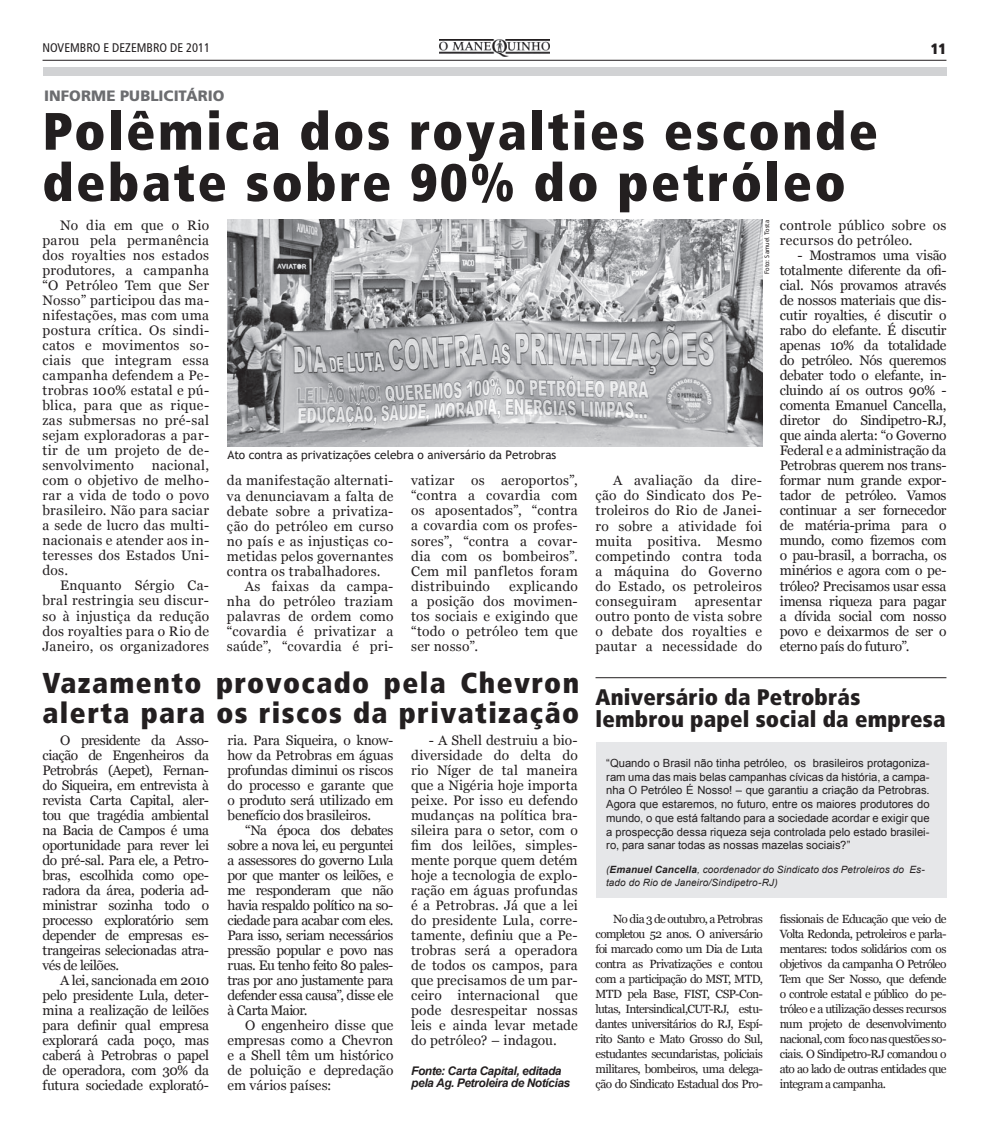
<style>
.page{position:relative;width:989px;height:1131px;background:#fff}
.page>*{position:absolute;margin:0;border:0;box-sizing:border-box;transform-origin:0 0}
.t1{font:900 condensed 52.5px/51.2px "Frutiger";letter-spacing:.05em;color:#231f20}
.t2{font:900 condensed 28.75px/30px "Frutiger";letter-spacing:.05em;color:#231f20}
.t3{font:900 condensed 22.5px/22.5px "Frutiger";letter-spacing:.01em;color:#231f20}
.t4{font:900 15px "Frutiger";color:#6c6d70}
.t5{font:900 condensed 15px "Frutiger";color:#231f20}
.t6{font:13.75px/15px "Georgia";letter-spacing:.01em;color:#231f20;text-align:justify}
.t7{font:13.75px "Georgia";letter-spacing:.03em;color:#231f20}
.t8{font:13.75px "Georgia";letter-spacing:.035em;color:#231f20}
.t9{font:condensed 12.5px "Frutiger";color:#231f20}
.t10{font:11.88px/15px "Georgia";letter-spacing:-.05em;color:#231f20;text-align:justify}
.t11{font:11.88px "Trebuchet MS";letter-spacing:-.005em;color:#231f20}
.t12{font:italic 700 11.88px/11.9px "Arial";letter-spacing:-.03em;color:#231f20}
.t13{font:11.25px/13.8px "Arial";letter-spacing:-.005em;color:#231f20;text-align:justify}
.t14{font:italic 10px/12.5px "Arial";letter-spacing:.01em;color:#231f20}
.t15{font:6.25px "Trebuchet MS";letter-spacing:.01em;color:#231f20}
.s1{font-weight:700}
</style>
<div class="page">
<hr style="left:43px;top:60px;width:903px;height:1px;background:#231f20">
<img style="left:440px;top:39px;width:109px;height:18px">
<div style="left:43px;top:67px;width:903px;height:9px;background:#d1d2d4"></div>
<img style="left:227px;top:220px;width:536px;height:226px">
<div style="left:595px;top:742px;width:351px;height:155px;background:#e6e7e9"></div>
<hr style="left:595px;top:677px;width:351px;height:1px;background:#231f20">
<p class="t9" style="left:43px;top:40px;width:169px">NOVEMBRO E DEZEMBRO DE 2011</p>
<p class="t5" style="left:930px;top:40px;width:17px">11</p>
<p class="t4" style="left:44px;top:86px;width:182px">INFORME PUBLICITÁRIO</p>
<h1 class="t1" style="left:43px;top:105px;width:837px">Polêmica dos royalties esconde debate sobre 90% do petróleo</h1>
<p class="t6" style="left:43px;top:218px;width:168px;text-indent:18px">No dia em que o Rio parou pela permanência dos royalties nos estados produtores, a campanha “O Petróleo Tem que Ser Nosso” participou das ma&shy;nifestações, mas com uma postura crítica. Os sindi&shy;catos e movimentos so&shy;ciais que integram essa campanha defendem a Pe&shy;trobras 100% estatal e pú&shy;blica, para que as rique&shy;zas submersas no pré-sal sejam exploradoras a par&shy;tir de um projeto de de&shy;senvolvimento</p>
<p class="t6" style="left:780px;top:218px;width:168px">controle público sobre os recursos do petróleo.</p>
<p class="t6" style="left:780px;top:248px;width:168px;text-indent:18px">- Mostramos uma visão totalmente diferente da ofi&shy;cial. Nós provamos através de nossos materiais que dis&shy;cutir royalties, é discutir o rabo do elefante. É discutir apenas 10% da totalidade do petróleo. Nós queremos debater todo o elefante, in&shy;cluindo aí os outros 90% - comenta Emanuel Cancella, diretor do Sindipetro-RJ, que ainda alerta: “o Governo Federal e a administração da Petrobras querem nos trans&shy;formar num grande expor&shy;tador de petróleo. Vamos continuar a ser fornecedor de matéria-prima para o mundo, como fizemos com o pau-brasil, a borracha, os minérios e agora com o pe&shy;tróleo? Precisamos usar essa imensa riqueza para pagar a dívida social com nosso povo e deixarmos de ser o eterno país do futuro”.</p>
<p class="t15" style="left:763px;top:274px;width:56px;rotate:-90deg">Foto: Samuel Tosta</p>
<p class="t11" style="left:227px;top:448px;width:330px">Ato contra as privatizações celebra o aniversário da Petrobras</p>
<p class="t6" style="left:43px;top:458px;width:168px;text-indent:109px">nacional, com o objetivo de melho&shy;rar a vida de todo o povo brasileiro. Não para saciar a sede de lucro das multi&shy;nacionais e atender aos in&shy;teresses dos Estados Uni&shy;dos.</p>
<p class="t6" style="left:43px;top:578px;width:168px;text-indent:18px">Enquanto Sérgio Ca&shy;bral restringia seu discur&shy;so à injustiça da redução dos royalties para o Rio de Janeiro, os organizadores</p>
<p class="t6" style="left:595px;top:473px;width:168px;text-indent:18px">A avaliação da dire&shy;ção do Sindicato dos Pe&shy;troleiros do Rio de Janei&shy;ro sobre a atividade foi muita positiva. Mesmo competindo contra toda a máquina do Governo do Estado, os petroleiros conseguiram</p>
<p class="t6" style="left:227px;top:473px;width:168px">da manifestação alternati-</p>
<p class="t6" style="left:227px;top:488px;width:168px">va denunciavam a falta de</p>
<p class="t6" style="left:227px;top:503px;width:168px">debate sobre a privatiza-</p>
<p class="t6" style="left:227px;top:518px;width:168px">ção do petróleo em curso</p>
<p class="t7" style="left:227px;top:533px;width:168px">no país e as injustiças co-</p>
<p class="t6" style="left:227px;top:548px;width:168px">metidas pelos governantes</p>
<p class="t6" style="left:227px;top:563px;width:155px">contra os trabalhadores.</p>
<p class="t8" style="left:245px;top:578px;width:150px">As faixas da campa-</p>
<p class="t6" style="left:227px;top:593px;width:168px">nha do petróleo traziam</p>
<p class="t6" style="left:227px;top:608px;width:168px">palavras de ordem como</p>
<p class="t6" style="left:227px;top:623px;width:168px">“covardia é privatizar a</p>
<p class="t6" style="left:227px;top:638px;width:168px">saúde”, “covardia é pri-</p>
<p class="t6" style="left:411px;top:473px;width:168px">vatizar os aeroportos”, “contra a covardia com os aposentados”, “contra a covardia com os profes&shy;sores”, “contra a covar&shy;dia com os bombeiros”.<br>Cem mil panfletos foram distribuindo</p>
<p class="t6" style="left:411px;top:578px;width:168px;text-indent:98px">explicando a posição dos movimen&shy;tos sociais e exigindo que “todo o petróleo tem que ser nosso”.</p>
<p class="t6" style="left:595px;top:593px;width:168px;text-indent:99px">apresentar outro ponto de vista sobre o debate dos royalties e pautar a necessidade do</p>
<h2 class="t2" style="left:43px;top:667px;width:538px">Vazamento provocado pela Chevron alerta para os riscos da privatização</h2>
<p class="t6" style="left:43px;top:732px;width:168px;text-indent:18px">O presidente da Asso&shy;ciação de Engenheiros da Petrobrás (Aepet), Fernan&shy;do Siqueira, em entrevista à revista Carta Capital, aler&shy;tou que tragédia ambiental na Bacia de Campos é uma oportunidade para rever lei do pré-sal. Para ele, a Petro&shy;bras, escolhida como ope&shy;radora da área, poderia ad&shy;ministrar sozinha todo o processo exploratório sem depender de empresas es&shy;trangeiras selecionadas atra&shy;vés de leilões.</p>
<p class="t6" style="left:43px;top:972px;width:168px;text-indent:18px">A lei, sancionada em 2010 pelo presidente Lula, deter&shy;mina a realização de leilões para definir qual empresa explorará cada poço, mas caberá à Petrobras o papel de operadora, com 30% da futura sociedade explorató-</p>
<p class="t6" style="left:227px;top:732px;width:167px">ria. Para Siqueira, o know&shy;how da Petrobras em águas profundas diminui os riscos do processo e garante que o produto será utilizado em benefício dos brasileiros.</p>
<p class="t6" style="left:227px;top:822px;width:167px;text-indent:18px">“Na época dos debates sobre a nova lei, eu perguntei a assessores do governo Lula por que manter os leilões, e me responderam que não havia respaldo político na so&shy;ciedade para acabar com eles.<br>Para isso, seriam necessários pressão popular e povo nas ruas. Eu tenho feito 80 pales&shy;tras por ano justamente para defender essa causa”, disse ele à Carta Maior.</p>
<p class="t6" style="left:227px;top:1017px;width:167px;text-indent:18px">O engenheiro disse que empresas como a Chevron e a Shell têm um histórico de poluição e depredação em vários países:</p>
<p class="t6" style="left:411px;top:732px;width:168px;text-indent:18px">- A Shell destruiu a bio&shy;diversidade do delta do rio Níger de tal maneira que a Nigéria hoje importa peixe. Por isso eu defendo mudanças na política bra&shy;sileira para o setor, com o fim dos leilões, simples&shy;mente porque quem detém hoje a tecnologia de explo&shy;ração em águas profundas é a Petrobras. Já que a lei do presidente Lula, corre&shy;tamente, definiu que a Pe&shy;trobras será a operadora de todos os campos, para que precisamos de um par&shy;ceiro internacional que pode desrespeitar nossas leis e ainda levar metade do petróleo? – indagou.</p>
<p class="t12" style="left:411px;top:1064px;width:160px">Fonte: Carta Capital, editada pela Ag. Petroleira de Notícias</p>
<h3 class="t3" style="left:595px;top:685px;width:351px">Aniversário da Petrobrás lembrou papel social da empresa</h3>
<p class="t13" style="left:606px;top:756px;width:325px">“Quando o Brasil não tinha petróleo, os brasileiros protagoniza&shy;ram uma das mais belas campanhas cívicas da história, a campa&shy;nha O Petróleo É Nosso! – que garantiu a criação da Petrobras.<br>Agora que estaremos, no futuro, entre os maiores produtores do mundo, o que está faltando para a sociedade acordar e exigir que a prospecção dessa riqueza seja controlada pelo estado brasilei&shy;ro, para sanar todas as nossas mazelas sociais?”</p>
<p class="t14" style="left:606px;top:863px;width:320px">(<span class="s1">Emanuel Cancella</span>, coordenador do Sindicato dos Petroleiros do Es&shy;tado do Rio de Janeiro/Sindipetro-RJ)</p>
<p class="t10" style="left:595px;top:910px;width:169px;text-indent:18px">No dia 3 de outubro, a Petrobras completou 52 anos. O aniversário foi marcado como um Dia de Luta contra as Privatizações e contou com a participação do MST, MTD, MTD pela Base, FIST, CSP-Con&shy;lutas, Intersindical,CUT-RJ, estu&shy;dantes universitários do RJ, Espí&shy;rito Santo e Mato Grosso do Sul, estudantes secundaristas, policiais militares, bombeiros, uma delega&shy;ção do Sindicato Estadual dos Pro-</p>
<p class="t10" style="left:780px;top:910px;width:168px">fissionais de Educação que veio de Volta Redonda, petroleiros e parla&shy;mentares: todos solidários com os objetivos da campanha O Petróleo Tem que Ser Nosso, que defende o controle estatal e público do pe&shy;tróleo e a utilização desses recursos num projeto de desenvolvimento nacional, com foco nas questões so&shy;ciais. O Sindipetro-RJ comandou o ato ao lado de outras entidades que integram a campanha.</p>
</div>
